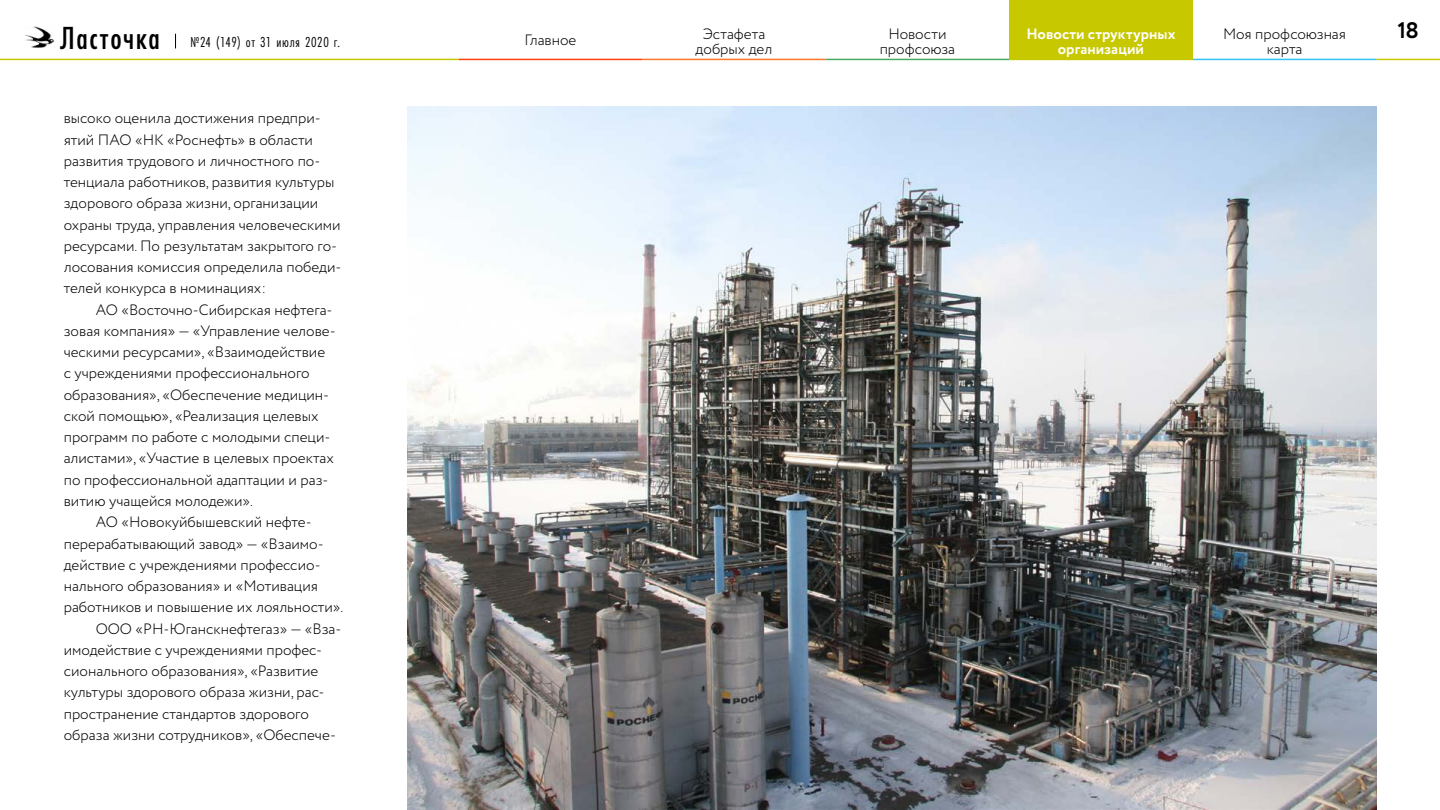
<style>
.page{position:relative;width:1440px;height:810px;background:#fff}
.page>*{position:absolute;margin:0;border:0;box-sizing:border-box;transform-origin:0 0}
.t1{font:700 22.5px "Circe";color:#000}
.t2{font:300 15px/21.2px "Circe";color:#000}
.t3{font:15px "Futura PT Cond";letter-spacing:.04em;color:#000}
.t4{font:700 15px/15px "Circe";color:#fff;text-align:center}
.s1{font-weight:500;font-size:33.22px}
</style>
<div class="page">
<svg style="left:175px;top:34px;width:1px;height:14px"></svg>
<img style="left:25px;top:26px;width:29px;height:22px">
<hr style="left:1193px;top:59px;width:184px;height:1px;background:#37c3f5">
<hr style="left:642px;top:59px;width:184px;height:1px;background:#ff7828">
<hr style="left:826px;top:59px;width:183px;height:1px;background:#4baa64">
<hr style="left:1377px;top:59px;width:63px;height:1px;background:#c8c800">
<hr style="left:0;top:59px;width:459px;height:1px;background:#c8c800">
<div style="left:1009px;top:0;width:184px;height:60px;background:#c8c800"></div>
<hr style="left:459px;top:59px;width:183px;height:1px;background:#ff400d">
<img style="left:408px;top:106px;width:969px;height:704px">
<p class="t3" style="left:60px;top:33px;width:281px"><span class="s1">Ласточка</span> №24 (149) от 31 июля 2020 г.</p>
<p class="t2" style="left:1223px;top:23px;width:124px">Моя профсоюзная</p>
<h1 class="t1" style="left:1397px;top:15px;width:23px">18</h1>
<p class="t2" style="left:1267px;top:38px;width:37px">карта</p>
<p class="t2" style="left:696px;top:27px;width:78px;line-height:15px;text-align:center">Эстафета добрых дел</p>
<p class="t2" style="left:880px;top:27px;width:77px;line-height:15px;text-align:center">Новости профсоюза</p>
<p class="t4" style="left:1026px;top:27px;width:151px">Новости структурных организаций</p>
<p class="t2" style="left:524px;top:29px;width:54px">Главное</p>
<p class="t2" style="left:64px;top:108px;width:279px">высоко оценила достижения предпри&shy;ятий ПАО «НК «Роснефть» в области развития трудового и личностного по&shy;тенциала работников, развития культуры здорового образа жизни, организации охраны труда, управления человеческими ресурсами. По результатам закрытого го&shy;лосования комиссия определила победи&shy;телей конкурса в номинациях:</p>
<p class="t2" style="left:64px;top:299px;width:274px;text-indent:32px">АО «Восточно-Сибирская нефтега&shy;зовая компания» — «Управление челове&shy;ческими ресурсами», «Взаимодействие с учреждениями профессионального образования», «Обеспечение медицин&shy;ской помощью», «Реализация целевых программ по работе с молодыми специ&shy;алистами», «Участие в целевых проектах по профессиональной адаптации и раз&shy;витию учащейся молодежи».</p>
<p class="t2" style="left:64px;top:512px;width:281px;text-indent:32px">АО «Новокуйбышевский нефте&shy;перерабатывающий завод» — «Взаимо&shy;действие с учреждениями профессио&shy;нального образования» и «Мотивация работников и повышение их лояльности».</p>
<p class="t2" style="left:64px;top:618px;width:279px;text-indent:32px">ООО «РН-Юганскнефтегаз» — «Вза&shy;имодействие с учреждениями профес&shy;сионального образования», «Развитие культуры здорового образа жизни, рас&shy;пространение стандартов здорового образа жизни сотрудников», «Обеспече-</p>
</div>
